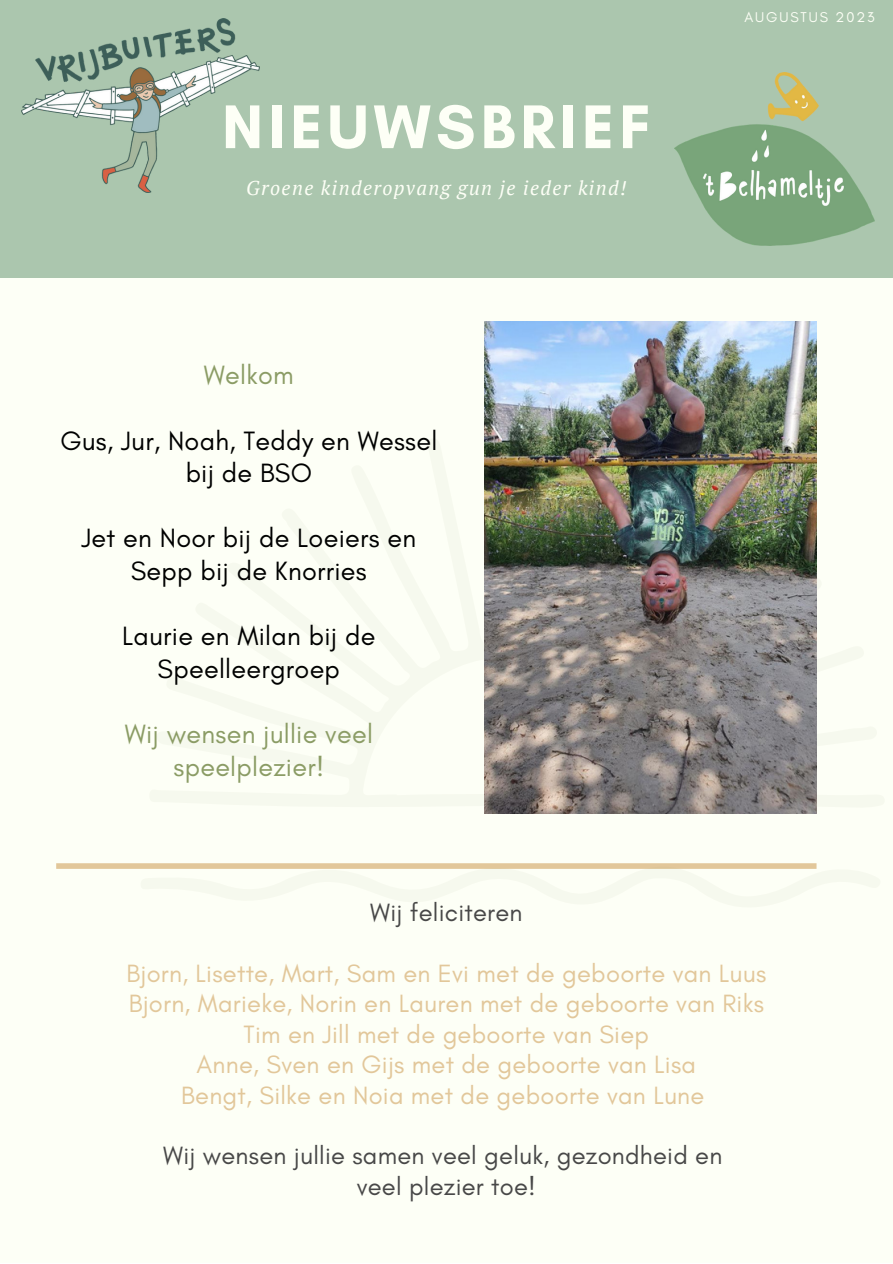
<style>
.page{position:relative;width:893px;height:1264px;background:#fff}
.page>*{position:absolute;margin:0;border:0;box-sizing:border-box;transform-origin:0 0}
.t1{font:700 62.85px "Glacial Indifference";letter-spacing:.08em;color:#fdfff6}
.t2{font:27px/32.5px "Glacial Indifference";letter-spacing:.01em;color:#000;text-align:center}
.t3{font:27px/32.5px "Glacial Indifference";letter-spacing:.01em;color:#8b9c65;text-align:center}
.t4{font:25.5px "Glacial Indifference";letter-spacing:.01em;color:#e2c79a}
.t5{font:25.5px "Glacial Indifference";letter-spacing:.01em;color:#484848}
.t6{font:italic 19.8px "PT Serif";letter-spacing:.07em;color:#fdfff6}
.t7{font:14.4px "Glacial Indifference";letter-spacing:.13em;color:#fdfff6}
</style>
<div class="page">
<div style="left:0;top:0;width:892px;height:1262px;background:#fdfff6"></div>
<div style="left:0;top:0;width:892px;height:278px;background:#abc6ae"></div>
<img style="left:22px;top:18px;width:237px;height:175px">
<img style="left:674px;top:72px;width:200px;height:173px">
<div style="left:56px;top:863px;width:760px;height:5px;background:#e2c79a"></div>
<svg style="left:140px;top:863px;width:677px;height:6px"></svg>
<img style="left:484px;top:321px;width:332px;height:492px">
<p class="t1" style="left:222px;top:88px;width:430px">NIEUWSBRIEF</p>
<p class="t6" style="left:246px;top:175px;width:382px">Groene kinderopvang gun je ieder kind!</p>
<p class="t3" style="left:204px;top:358px;width:91px">Welkom</p>
<p class="t2" style="left:60px;top:424px;width:378px">Gus, Jur, Noah, Teddy en Wessel bij de BSO</p>
<p class="t2" style="left:81px;top:521px;width:336px">Jet en Noor bij de Loeiers en<br>Sepp bij de Knorries</p>
<p class="t2" style="left:122px;top:619px;width:254px">Laurie en Milan bij de<br>Speelleergroep</p>
<p class="t3" style="left:125px;top:717px;width:250px">Wij wensen jullie veel speelplezier!</p>
<p class="t7" style="left:744px;top:9px;width:132px">AUGUSTUS 2023</p>
<p class="t5" style="left:370px;top:897px;width:154px">Wij feliciteren</p>
<p class="t4" style="left:126px;top:957px;width:641px">Bjorn, Lisette, Mart, Sam en Evi met de geboorte van Luus</p>
<p class="t4" style="left:129px;top:988px;width:636px">Bjorn, Marieke, Norin en Lauren met de geboorte van Riks</p>
<p class="t4" style="left:243px;top:1018px;width:407px">Tim en Jill met de geboorte van Siep</p>
<p class="t4" style="left:197px;top:1048px;width:501px">Anne, Sven en Gijs met de geboorte van Lisa</p>
<p class="t4" style="left:181px;top:1079px;width:524px">Bengt, Silke en Noia met de geboorte van Lune</p>
<p class="t5" style="left:163px;top:1139px;width:560px">Wij wensen jullie samen veel geluk, gezondheid en</p>
<p class="t5" style="left:357px;top:1170px;width:181px">veel plezier toe!</p>
</div>
